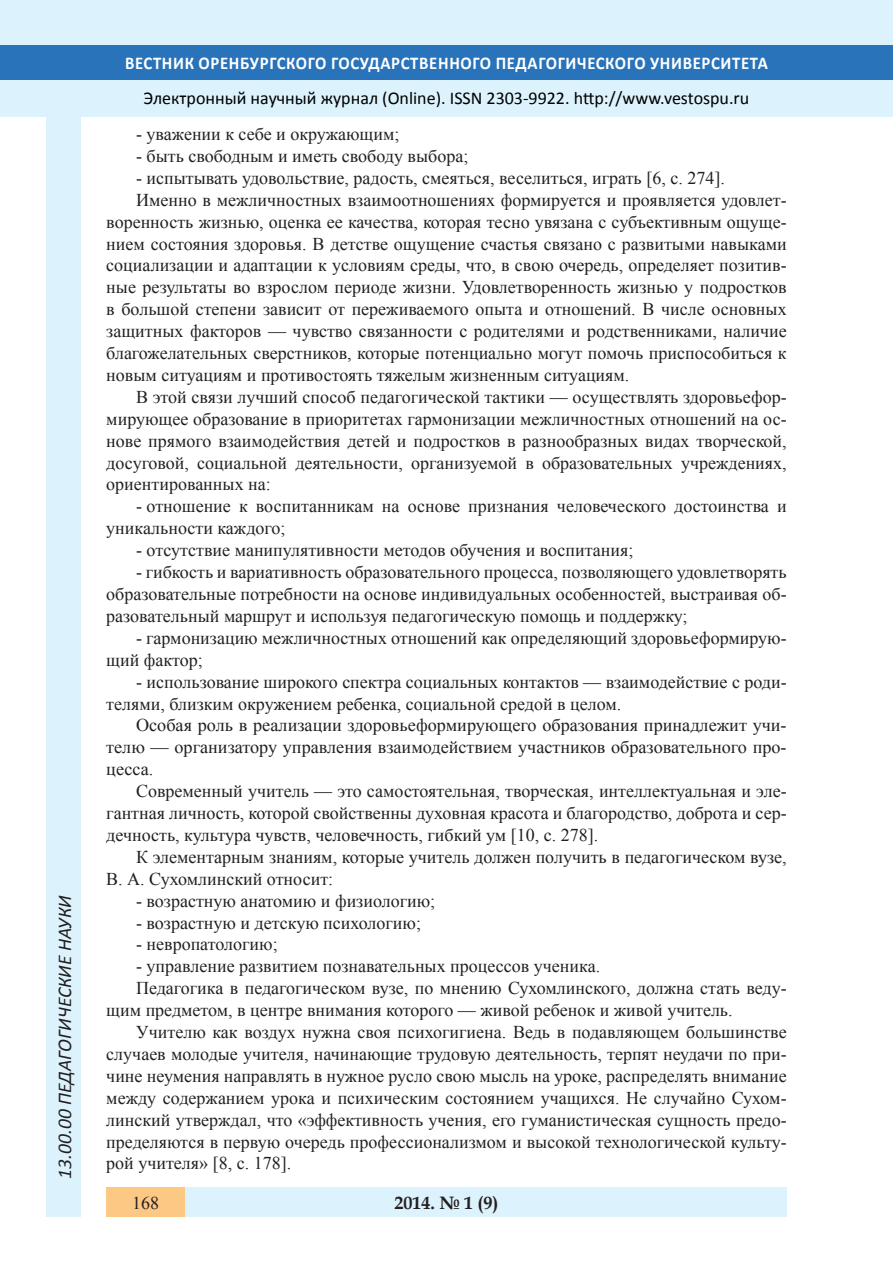
<style>
.page{position:relative;width:893px;height:1263px;background:#fff}
.page>*{position:absolute;margin:0;border:0;box-sizing:border-box;transform-origin:0 0}
.t1{font:italic 19.5px "Calibri";color:#231f20}
.Стиль2{font:18px/21.9px "Times New Roman";color:#231f20;text-align:justify}
.t2{font:18px "Calibri";color:#000}
.t3{font:700 18px "Calibri";letter-spacing:.04em;color:#fff;scale:.93 1}
.t4{font:700 18px "Book Antiqua";color:#231f20}
</style>
<div class="page">
<div style="left:0;top:0;width:893px;height:116px;background:#dcf2fc"></div>
<div style="left:0;top:45px;width:893px;height:34px;background:#2873ba"></div>
<div style="left:106px;top:1188px;width:681px;height:29px;background:#dcf2fc"></div>
<div style="left:106px;top:1188px;width:79px;height:29px;background:#fdc784"></div>
<div style="left:47px;top:116px;width:34px;height:1101px;background:#dcf2fc"></div>
<p class="t1" style="left:51px;top:1179px;width:285px;rotate:-90deg">13.00.00 ПЕДАГОГИЧЕСКИЕ НАУКИ</p>
<p class="t3" style="left:125px;top:51px;width:693px">ВЕСТНИК ОРЕНБУРГСКОГО ГОСУДАРСТВЕННОГО ПЕДАГОГИЧЕСКОГО УНИВЕРСИТЕТА</p>
<p class="t2" style="left:144px;top:86px;width:607px">Электронный научный журнал (Online). ISSN 2303-9922. http://www.vestospu.ru</p>
<p class="Стиль2" style="left:136px;top:123px;width:265px">- уважении к себе и окружающим;</p>
<p class="Стиль2" style="left:136px;top:145px;width:334px">- быть свободным и иметь свободу выбора;</p>
<p class="Стиль2" style="left:136px;top:167px;width:590px">- испытывать удовольствие, радость, смеяться, веселиться, играть [6, с. 274].</p>
<p class="Стиль2" style="left:106px;top:188px;width:682px;text-indent:30px">Именно в межличностных взаимоотношениях формируется и проявляется удовлет&shy;воренность жизнью, оценка ее качества, которая тесно увязана с субъективным ощуще&shy;нием состояния здоровья. В детстве ощущение счастья связано с развитыми навыками социализации и адаптации к условиям среды, что, в свою очередь, определяет позитив&shy;ные результаты во взрослом периоде жизни. Удовлетворенность жизнью у подростков в большой степени зависит от переживаемого опыта и отношений. В числе основных защитных факторов — чувство связанности с родителями и родственниками, наличие благожелательных сверстников, которые потенциально могут помочь приспособиться к новым ситуациям и противостоять тяжелым жизненным ситуациям.</p>
<p class="Стиль2" style="left:106px;top:386px;width:682px;text-indent:30px">В этой связи лучший способ педагогической тактики — осуществлять здоровьефор&shy;мирующее образование в приоритетах гармонизации межличностных отношений на ос&shy;нове прямого взаимодействия детей и подростков в разнообразных видах творческой, досуговой, социальной деятельности, организуемой в образовательных учреждениях, ориентированных на:</p>
<p class="Стиль2" style="left:106px;top:495px;width:682px;text-indent:30px">- отношение к воспитанникам на основе признания человеческого достоинства и уникальности каждого;</p>
<p class="Стиль2" style="left:136px;top:539px;width:499px">- отсутствие манипулятивности методов обучения и воспитания;</p>
<p class="Стиль2" style="left:106px;top:561px;width:682px;text-indent:30px">- гибкость и вариативность образовательного процесса, позволяющего удовлетворять образовательные потребности на основе индивидуальных особенностей, выстраивая об&shy;разовательный маршрут и используя педагогическую помощь и поддержку;</p>
<p class="Стиль2" style="left:106px;top:626px;width:682px;text-indent:30px">- гармонизацию межличностных отношений как определяющий здоровьеформирую&shy;щий фактор;</p>
<p class="Стиль2" style="left:106px;top:670px;width:682px;text-indent:30px">- использование широкого спектра социальных контактов — взаимодействие с роди&shy;телями, близким окружением ребенка, социальной средой в целом.</p>
<p class="Стиль2" style="left:106px;top:714px;width:682px;text-indent:30px">Особая роль в реализации здоровьеформирующего образования принадлежит учи&shy;телю — организатору управления взаимодействием участников образовательного про&shy;цесса.</p>
<p class="Стиль2" style="left:106px;top:780px;width:682px;text-indent:30px">Современный учитель — это самостоятельная, творческая, интеллектуальная и эле&shy;гантная личность, которой свойственны духовная красота и благородство, доброта и сер&shy;дечность, культура чувств, человечность, гибкий ум [10, с. 278].</p>
<p class="Стиль2" style="left:106px;top:845px;width:682px;text-indent:30px">К элементарным знаниям, которые учитель должен получить в педагогическом вузе,<br>В. А. Сухомлинский относит:</p>
<p class="Стиль2" style="left:136px;top:889px;width:301px">- возрастную анатомию и физиологию;</p>
<p class="Стиль2" style="left:136px;top:911px;width:286px">- возрастную и детскую психологию;</p>
<p class="Стиль2" style="left:136px;top:933px;width:143px">- невропатологию;</p>
<p class="Стиль2" style="left:136px;top:955px;width:466px">- управление развитием познавательных процессов ученика.</p>
<p class="Стиль2" style="left:106px;top:977px;width:682px;text-indent:30px">Педагогика в педагогическом вузе, по мнению Сухомлинского, должна стать веду&shy;щим предметом, в центре внимания которого — живой ребенок и живой учитель.</p>
<p class="Стиль2" style="left:106px;top:1021px;width:682px;text-indent:30px">Учителю как воздух нужна своя психогигиена. Ведь в подавляющем большинстве случаев молодые учителя, начинающие трудовую деятельность, терпят неудачи по при&shy;чине неумения направлять в нужное русло свою мысль на уроке, распределять внимание между содержанием урока и психическим состоянием учащихся. Не случайно Сухом&shy;линский утверждал, что «эффективность учения, его гуманистическая сущность предо&shy;пределяются в первую очередь профессионализмом и высокой технологической культу&shy;рой учителя» [8, с. 178].</p>
<p class="Стиль2" style="left:132px;top:1191px;width:28px">168</p>
<p class="t4" style="left:394px;top:1190px;width:106px">2014. № 1 (9)</p>
</div>
